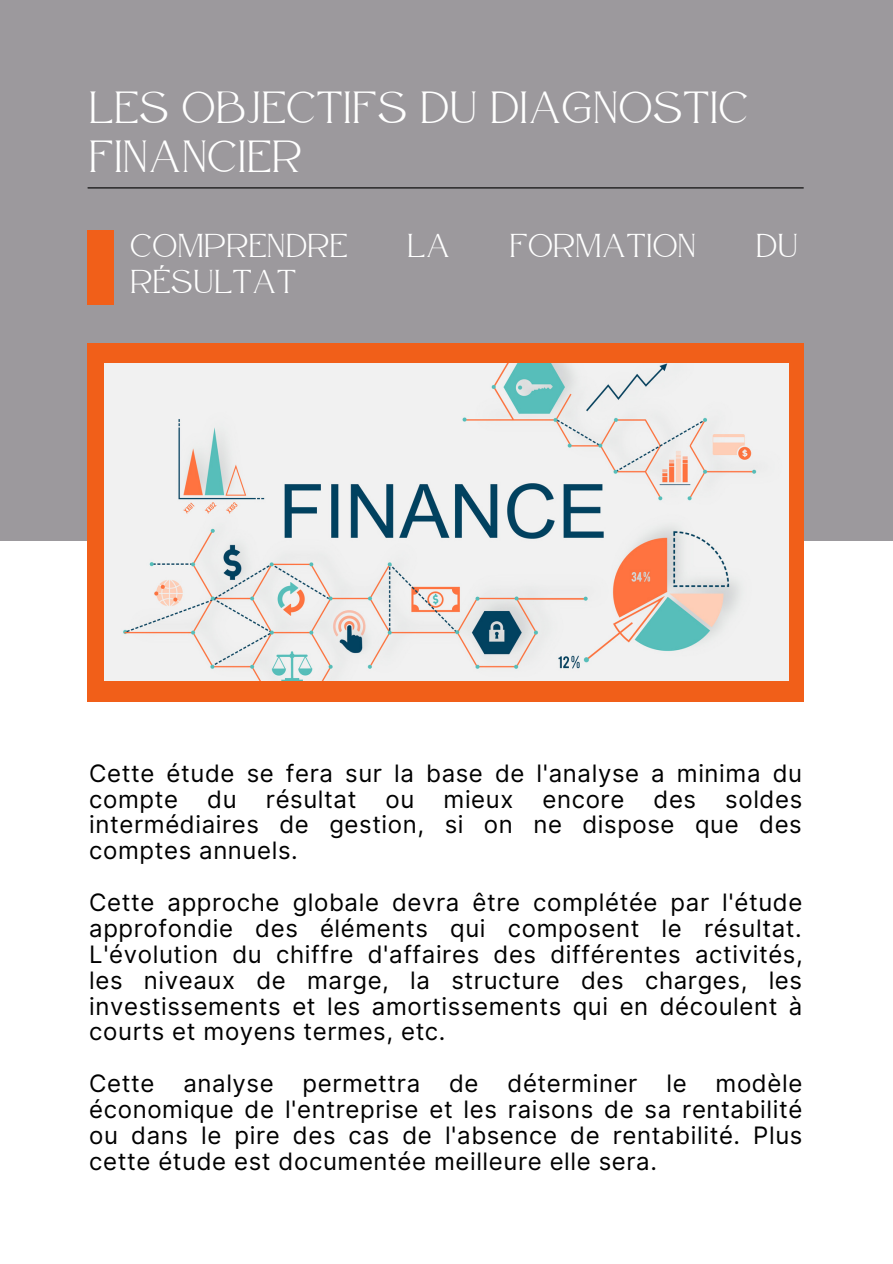
<style>
.page{position:relative;width:893px;height:1264px;background:#fff}
.page>*{position:absolute;margin:0;border:0;box-sizing:border-box;transform-origin:0 0}
.t1{font:45px/49.5px "Atteron";letter-spacing:.025em;color:#fff}
.t2{font:33px "Atteron";letter-spacing:.025em;color:#fff}
.t3{font:24px/25.8px "Inter";letter-spacing:.025em;color:#000;text-align:justify}
</style>
<div class="page">
<div style="left:0;top:0;width:892px;height:540px;background:#9c999d"></div>
<div style="left:87px;top:343px;width:716px;height:359px;background:#f15f19"></div>
<img style="left:104px;top:363px;width:684px;height:317px">
<div style="left:87px;top:231px;width:27px;height:74px;background:#f15f19"></div>
<hr style="left:88px;top:187px;width:715px;height:1px;background:#000">
<h1 class="t1" style="left:89px;top:82px;width:660px">LES OBJECTIFS DU DIAGNOSTIC<br>FINANCIER</h1>
<h2 class="t2" style="left:131px;top:226px;width:218px">COMPRENDRE</h2>
<h2 class="t2" style="left:407px;top:226px;width:44px">LA</h2>
<h2 class="t2" style="left:510px;top:226px;width:187px">FORMATION</h2>
<h2 class="t2" style="left:756px;top:226px;width:43px">DU</h2>
<h2 class="t2" style="left:131px;top:262px;width:167px">RÉSULTAT</h2>
<p class="t3" style="left:89px;top:760px;width:714px">Cette étude se fera sur la base de l'analyse a minima du compte du résultat ou mieux encore des soldes intermédiaires de gestion, si on ne dispose que des comptes annuels.</p>
<p class="t3" style="left:89px;top:889px;width:715px">Cette approche globale devra être complétée par l'étude approfondie des éléments qui composent le résultat.<br>L'évolution du chiffre d'affaires des différentes activités, les niveaux de marge, la structure des charges, les investissements et les amortissements qui en découlent à courts et moyens termes, etc.</p>
<p class="t3" style="left:89px;top:1070px;width:714px">Cette analyse permettra de déterminer le modèle économique de l'entreprise et les raisons de sa rentabilité ou dans le pire des cas de l'absence de rentabilité. Plus cette étude est documentée meilleure elle sera.</p>
</div>
